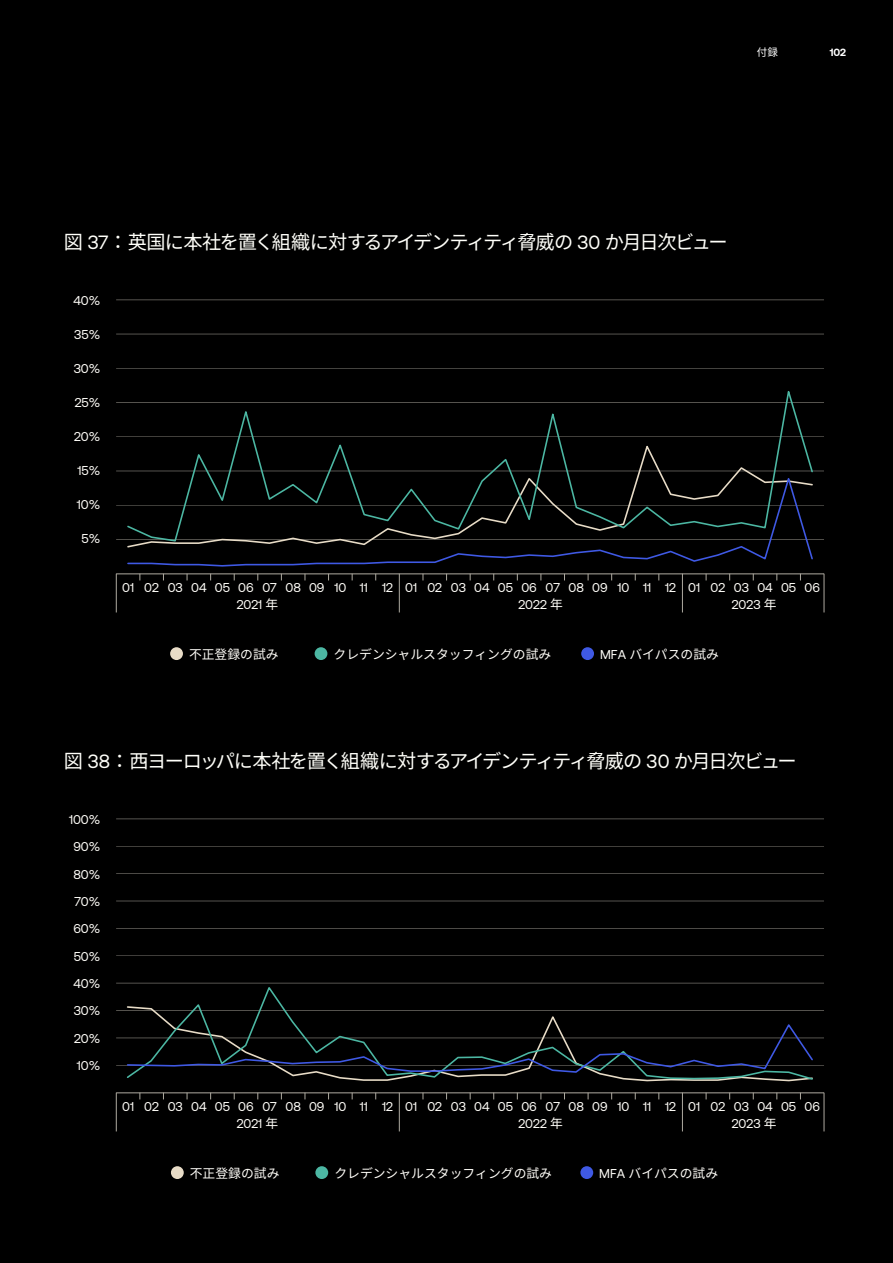
<style>
.page{position:relative;width:893px;height:1263px;background:#000}
.page>*{position:absolute;margin:0;border:0;box-sizing:border-box;transform-origin:0 0}
.t1{font:19.2px "Noto Sans CJ Kjp";letter-spacing:-.08em;color:#fffffa}
.t2{font:12.75px/27.3px "Aeonik";color:#fffef9}
.t3{font:12.75px "Noto Sans CJ Kjp";color:#fffef9}
.t4{font:700 10.5px "Aeonik";color:#fff}
.t5{font:10.5px "Noto Sans CJ Kjp";color:#fff}
.s1{font-family:"Aeonik"}
.s2{font-family:"Noto Sans CJ Kjp"}
</style>
<div class="page">
<svg style="left:115px;top:818px;width:710px;height:361px"></svg>
<svg style="left:115px;top:299px;width:710px;height:361px"></svg>
<p class="t5" style="left:757px;top:46px;width:22px">付録</p>
<p class="t4" style="left:830px;top:46px;width:18px">102</p>
<h1 class="t1" style="left:64px;top:232px;width:666px">図 <span class="s1">37</span>：英国に本社を置く組織に対するアイデンティティ脅威の <span class="s1">30</span> か月日次ビュー</h1>
<p class="t2" style="left:73px;top:287px;width:28px">40%</p>
<p class="t2" style="left:74px;top:321px;width:28px">35%</p>
<p class="t2" style="left:74px;top:355px;width:28px">30%</p>
<p class="t2" style="left:75px;top:389px;width:27px">25%</p>
<p class="t2" style="left:74px;top:423px;width:28px">20%</p>
<p class="t2" style="left:78px;top:457px;width:24px">15%</p>
<p class="t2" style="left:77px;top:491px;width:25px">10%</p>
<p class="t2" style="left:82px;top:525px;width:20px">5%</p>
<p class="t2" style="left:688px;top:574px;width:133px">01 02 03 04 05 06</p>
<p class="t2" style="left:237px;top:579px;width:441px;line-height:17.2px;text-indent:-115px">01 02 03 04 05 06 07 08 09 10 11 12 01 02 03 04 05 06 07 08 09 10 11 12<br>2021 <span class="s2">年</span></p>
<p class="t2" style="left:518px;top:591px;width:46px">2022 <span class="s2">年</span></p>
<p class="t2" style="left:732px;top:591px;width:46px">2023 <span class="s2">年</span></p>
<p class="t3" style="left:189px;top:647px;width:91px">不正登録の試み</p>
<p class="t3" style="left:334px;top:647px;width:219px">クレデンシャルスタッフィングの試み</p>
<p class="t3" style="left:600px;top:647px;width:120px"><span class="s1">MFA</span> バイパスの試み</p>
<h1 class="t1" style="left:64px;top:751px;width:735px">図 <span class="s1">38</span>：西ヨーロッパに本社を置く組織に対するアイデンティティ脅威の <span class="s1">30</span> か月日次ビュー</h1>
<p class="t2" style="left:73px;top:806px;width:29px;text-align:justify;text-indent:-4px">100% 90% 80% 70% 60% 50% 40% 30% 20% 10%</p>
<p class="t2" style="left:688px;top:1093px;width:133px">01 02 03 04 05 06</p>
<p class="t2" style="left:237px;top:1098px;width:441px;line-height:17.2px;text-indent:-115px">01 02 03 04 05 06 07 08 09 10 11 12 01 02 03 04 05 06 07 08 09 10 11 12<br>2021 <span class="s2">年</span></p>
<p class="t2" style="left:518px;top:1110px;width:46px">2022 <span class="s2">年</span></p>
<p class="t2" style="left:732px;top:1110px;width:46px">2023 <span class="s2">年</span></p>
<p class="t3" style="left:190px;top:1166px;width:91px">不正登録の試み</p>
<p class="t3" style="left:334px;top:1166px;width:219px">クレデンシャルスタッフィングの試み</p>
<p class="t3" style="left:599px;top:1166px;width:120px"><span class="s1">MFA</span> バイパスの試み</p>
</div>
